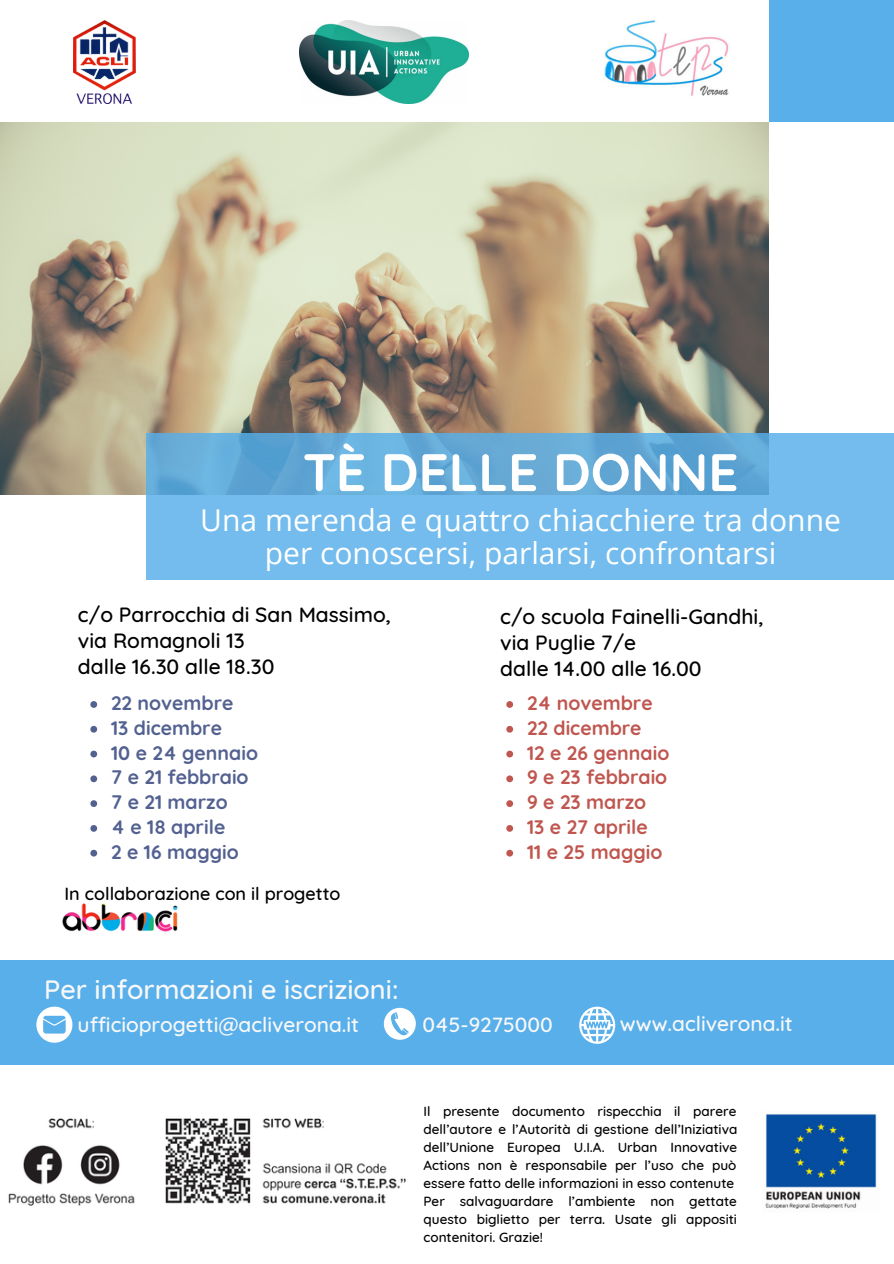
<style>
.page{position:relative;width:894px;height:1264px;background:#fff}
.page>*{position:absolute;margin:0;border:0;box-sizing:border-box;transform-origin:0 0}
.t1{font:700 52.8px "Quicksand";color:#fff}
.t2{font:30px/32.7px "Open Sans";color:#fff;text-align:center}
.t3{font:500 27px "Quicksand";color:#f8f8f9}
.t4{font:500 21px/26px "Quicksand";color:#000}
.t5{font:500 20.85px "Quicksand";color:#f8f8f9}
.t6{font:700 19.5px/24.8px "Quicksand";color:#bf564f}
.t7{font:700 19.5px/24.8px "Quicksand";color:#536191}
.t8{font:500 18px "Quicksand";color:#000}
.t9{font:500 13.5px/18px "Quicksand";color:#000}
</style>
<div class="page">
<img style="left:0;top:122px;width:768px;height:373px">
<div style="left:768px;top:0;width:125px;height:122px;background:#58afea"></div>
<svg style="left:147px;top:433px;width:746px;height:146px;fill:#73bced"></svg>
<img style="left:74px;top:20px;width:62px;height:84px">
<img style="left:299px;top:20px;width:169px;height:84px">
<img style="left:604px;top:20px;width:125px;height:76px">
<div style="left:0;top:959px;width:893px;height:105px;background:#58afea"></div>
<img style="left:765px;top:1114px;width:112px;height:95px">
<svg style="left:36px;top:1006px;width:36px;height:36px"></svg>
<svg style="left:382px;top:1005px;width:36px;height:36px"></svg>
<div style="left:384px;top:1007px;width:31px;height:32px;background:#fff;border-radius:50%"></div>
<svg style="left:391px;top:1012px;width:17px;height:23px"></svg>
<svg style="left:579px;top:1006px;width:36px;height:37px"></svg>
<img style="left:62px;top:903px;width:115px;height:28px">
<img style="left:8px;top:1118px;width:398px;height:88px">
<svg style="left:90px;top:701px;width:7px;height:7px"></svg>
<svg style="left:90px;top:726px;width:7px;height:6px"></svg>
<svg style="left:90px;top:750px;width:7px;height:7px"></svg>
<svg style="left:90px;top:775px;width:7px;height:7px"></svg>
<svg style="left:90px;top:800px;width:7px;height:7px"></svg>
<svg style="left:90px;top:825px;width:7px;height:6px"></svg>
<svg style="left:90px;top:849px;width:7px;height:7px"></svg>
<svg style="left:506px;top:701px;width:7px;height:7px"></svg>
<svg style="left:506px;top:726px;width:7px;height:6px"></svg>
<svg style="left:506px;top:750px;width:7px;height:7px"></svg>
<svg style="left:506px;top:775px;width:7px;height:7px"></svg>
<svg style="left:506px;top:800px;width:7px;height:7px"></svg>
<svg style="left:506px;top:825px;width:7px;height:6px"></svg>
<svg style="left:506px;top:849px;width:7px;height:7px"></svg>
<h1 class="t1" style="left:303px;top:438px;width:437px">TÈ DELLE DONNE</h1>
<h2 class="t2" style="left:200px;top:503px;width:642px">Una merenda e quattro chiacchiere tra donne per conoscersi, parlarsi, confrontarsi</h2>
<h3 class="t4" style="left:78px;top:601px;width:314px">c/o Parrocchia di San Massimo, via Romagnoli 13<br>dalle 16.30 alle 18.30</h3>
<h3 class="t7" style="left:111px;top:690px;width:148px">22 novembre<br>13 dicembre<br>10 e 24 gennaio<br>7 e 21 febbraio<br>7 e 21 marzo<br>4 e 18 aprile<br>2 e 16 maggio</h3>
<h3 class="t8" style="left:64px;top:881px;width:277px">In collaborazione con il progetto</h3>
<h3 class="t4" style="left:500px;top:603px;width:264px">c/o scuola Fainelli-Gandhi, via Puglie 7/e<br>dalle 14.00 alle 16.00</h3>
<h3 class="t6" style="left:527px;top:690px;width:144px">24 novembre<br>22 dicembre<br>12 e 26 gennaio<br>9 e 23 febbraio<br>9 e 23 marzo<br>13 e 27 aprile<br>11 e 25 maggio</h3>
<h3 class="t3" style="left:44px;top:972px;width:355px">Per informazioni e iscrizioni:</h3>
<h3 class="t5" style="left:78px;top:1011px;width:283px">ufficioprogetti@acliverona.it</h3>
<h3 class="t5" style="left:422px;top:1011px;width:132px">045-9275000</h3>
<h3 class="t5" style="left:619px;top:1010px;width:174px">www.acliverona.it</h3>
<p class="t9" style="left:423px;top:1101px;width:315px">Il presente documento rispecchia il parere dell’autore e l’Autorità di gestione dell’Iniziativa dell’Unione Europea U.I.A. Urban Innovative Actions non è responsabile per l’uso che può essere fatto delle informazioni in esso contenute Per salvaguardare l’ambiente non gettate questo biglietto per terra. Usate gli appositi contenitori. Grazie!</p>
</div>
